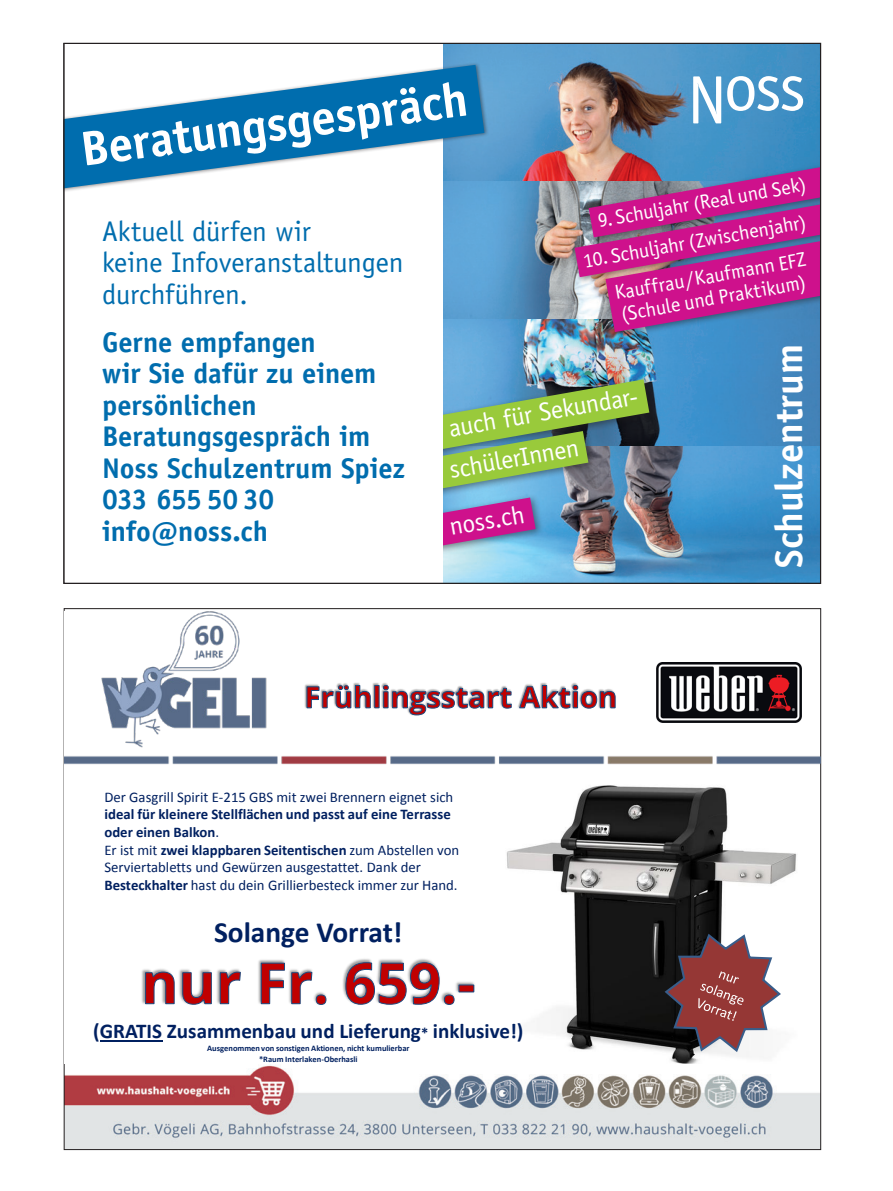
<style>
.page{position:relative;width:893px;height:1191px;background:#fff}
.page>*{position:absolute;margin:0;border:0;box-sizing:border-box;transform-origin:0 0}
.t1{font:700 48.9px "Officina Sans Std";color:#fff}
.t2{font:700 38.7px "Officina Sans Std";letter-spacing:-.005em;color:#fff}
.t3{font:700 29.4px "Calibri";color:#002060}
.t4{font:700 28.5px/31.5px "Officina Sans Std";letter-spacing:-.005em;color:#006dae}
.t5{font:28.5px/31.5px "Officina Sans Std";letter-spacing:-.005em;color:#006dae}
.t6{font:25.65px/40.3px "Officina Sans Std";color:#fff}
.t7{font:700 21px "Calibri";color:#002060}
.t8{font:20.25px/36.9px "Officina Sans Std";color:#fff}
.t9{font:700 14.85px "Calibri";color:#002060}
.t10{font:14.7px/17.7px "Calibri";color:#002060}
.t11{font:700 8.4px/10.1px "Calibri";color:#002060;text-align:center}
.s1{font-weight:700}
.s2{font-size:14.7px}
</style>
<div class="page">
<img style="left:443px;top:445px;width:376px;height:136px">
<img style="left:443px;top:318px;width:376px;height:127px">
<img style="left:443px;top:181px;width:132px;height:137px">
<img style="left:443px;top:45px;width:376px;height:136px">
<svg style="left:693px;top:76px;width:28px;height:47px"></svg>
<svg style="left:727px;top:76px;width:76px;height:35px"></svg>
<div style="left:585px;top:163px;width:236px;height:82px;background:#231f20;opacity:.5"></div>
<div style="left:602px;top:237px;width:219px;height:103px;background:#231f20;opacity:.5"></div>
<svg style="left:575px;top:167px;width:244px;height:165px"></svg>
<div style="left:419px;top:375px;width:239px;height:85px;background:#231f20;opacity:.5"></div>
<div style="left:422px;top:427px;width:175px;height:71px;background:#231f20;opacity:.5"></div>
<img style="left:443px;top:379px;width:206px;height:111px">
<div style="left:422px;top:493px;width:122px;height:62px;background:#231f20;opacity:.5"></div>
<svg style="left:443px;top:497px;width:93px;height:50px"></svg>
<div style="left:64px;top:43px;width:379px;height:540px;background:#fff"></div>
<div style="left:64px;top:62px;width:425px;height:132px;background:#231f20;opacity:.5"></div>
<svg style="left:66px;top:65px;width:418px;height:123px;fill:#006dae"></svg>
<img style="left:66px;top:1065px;width:753px;height:83px">
<img style="left:65px;top:611px;width:755px;height:154px">
<img style="left:303px;top:681px;width:314px;height:35px">
<svg style="left:306px;top:684px;width:310px;height:32px"></svg>
<img style="left:657px;top:663px;width:145px;height:60px">
<img style="left:506px;top:785px;width:291px;height:279px">
<svg style="left:663px;top:932px;width:120px;height:121px"></svg>
<img style="left:141px;top:959px;width:144px;height:45px">
<svg style="left:145px;top:962px;width:182px;height:43px"></svg>
<img style="left:342px;top:959px;width:89px;height:37px">
<svg style="left:345px;top:961px;width:110px;height:44px"></svg>
<img style="left:453px;top:979px;width:22px;height:15px">
<div style="left:459px;top:985px;width:15px;height:7px;background:#c00000"></div>
<hr style="left:100px;top:1040px;width:62px;height:1px;background:#002060">
<p class="t1" style="left:77px;top:121px;width:392px;rotate:-8deg">Beratungsgespräch</p>
<p class="t5" style="left:102px;top:215px;width:303px">Aktuell dürfen wir<br>keine Infoveranstaltungen durchführen.</p>
<p class="t4" style="left:102px;top:326px;width:304px">Gerne empfangen<br>wir Sie dafür zu einem persönlichen<br>Beratungsgespräch im<br>Noss Schulzentrum Spiez<br>033 655 50 30 info@noss.ch</p>
<p class="t8" style="left:595px;top:202px;width:212px;rotate:-10deg">9. Schuljahr (Real und Sek)</p>
<p class="t8" style="left:605px;top:238px;width:202px;text-indent:-26px;rotate:-10deg">10. Schuljahr (Zwischenjahr)<br>Kauffrau/Kaufmann EFZ</p>
<p class="t8" style="left:618px;top:296px;width:189px;rotate:-10deg">(Schule und Praktikum)</p>
<p class="t6" style="left:439px;top:410px;width:204px;rotate:-10deg">auch für Sekundar&shy;schülerInnen</p>
<p class="t6" style="left:446px;top:507px;width:77px;rotate:-10deg">noss.ch</p>
<p class="t2" style="left:765px;top:568px;width:225px;rotate:-90deg">Schulzentrum</p>
<p class="t10" style="left:104px;top:788px;width:350px">Der Gasgrill Spirit E-215 GBS mit zwei Brennern eignet sich</p>
<p class="t9" style="left:104px;top:805px;width:348px">ideal für kleinere Stellflächen und passt auf eine Terrasse</p>
<p class="t10" style="left:104px;top:823px;width:356px"><span class="s1">oder einen Balkon</span>.<br>Er ist mit <span class="s1">zwei klappbaren Seitentischen</span> zum Abstellen von Serviertabletts und Gewürzen ausgestattet. Dank der <span class="s1">Besteckhalter</span> hast du dein Grillierbesteck immer zur Hand.</p>
<p class="t3" style="left:214px;top:914px;width:190px">Solange Vorrat!</p>
<p class="t7" style="left:93px;top:1017px;width:432px">(GRATIS Zusammenbau und Lieferung<span class="s2">*</span> inklusive!)</p>
<p class="t11" style="left:207px;top:1043px;width:204px">Ausgenommen von sonstigen Aktionen, nicht kumulierbar *Raum Interlaken-Oberhasli</p>
</div>
